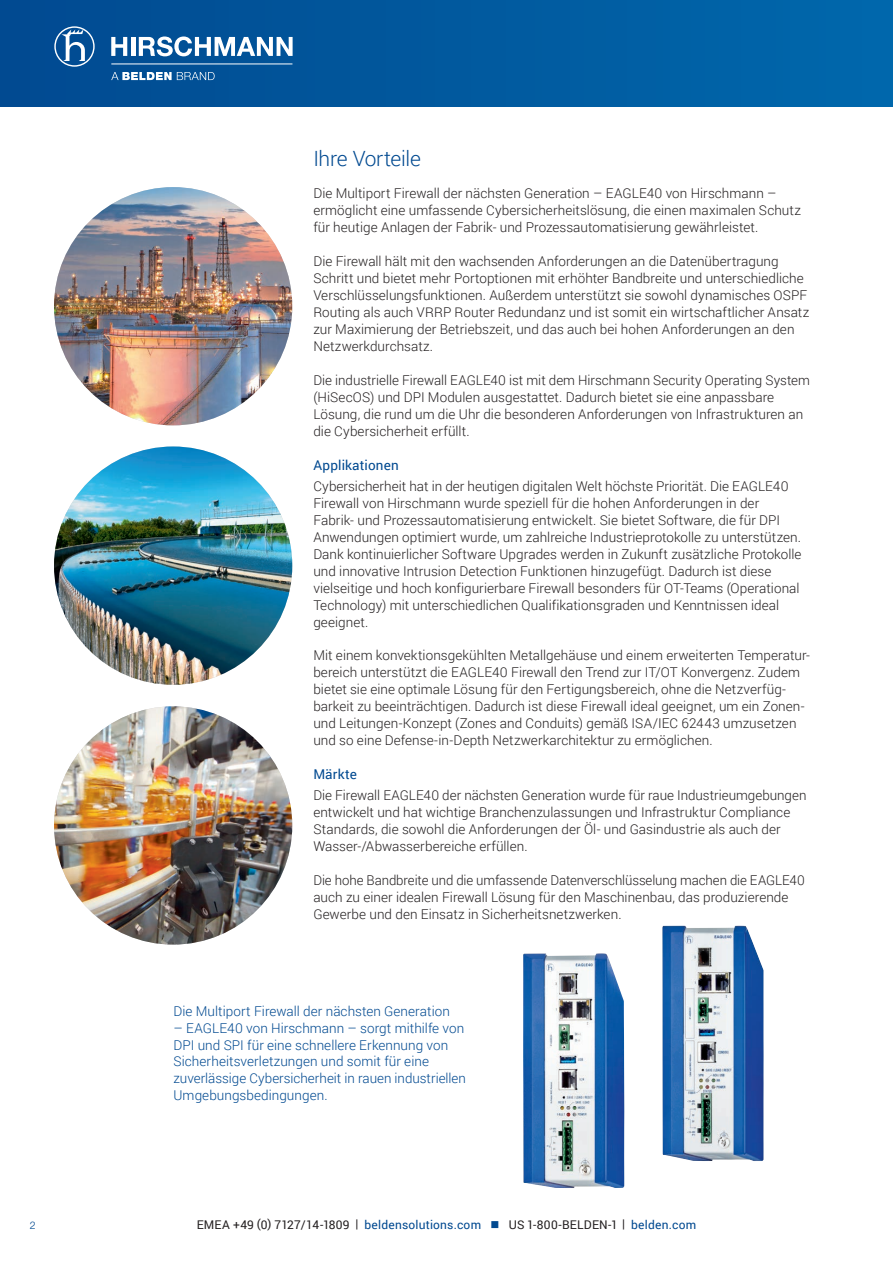
<style>
.page{position:relative;width:893px;height:1263px;background:#fff}
.page>*{position:absolute;margin:0;border:0;box-sizing:border-box;transform-origin:0 0}
.t1{font:300 21px "Roboto";letter-spacing:-.015em;color:#014990}
.t2{font:300 13.5px/17px "Roboto";letter-spacing:.005em;color:#231f20}
.t3{font:300 13.5px/17px "Roboto";letter-spacing:.005em;color:#014990}
.t4{font:13.5px "Roboto";letter-spacing:.015em;color:#014990}
.t5{font:12px "Roboto";letter-spacing:.02em;color:#231f20}
.t6{font:300 10.5px "Helvetica Neue";color:#014990}
.s1{color:#014990}
</style>
<div class="page">
<div style="left:0;top:0;width:893px;height:106px;background:linear-gradient(to right,#024a90,#0068ac)"></div>
<svg style="left:111px;top:72px;width:104px;height:8px"></svg>
<svg style="left:111px;top:37px;width:16px;height:19px"></svg>
<hr style="left:131px;top:37px;width:4px;height:19px;background:#fff">
<svg style="left:54px;top:26px;width:41px;height:41px;background:#4078ae"></svg>
<svg style="left:139px;top:36px;width:154px;height:20px"></svg>
<hr style="left:111px;top:64px;width:181px;height:1px;background:#fff">
<img style="left:54px;top:706px;width:238px;height:238px;border-radius:119px">
<img style="left:54px;top:187px;width:238px;height:238px;border-radius:119px">
<img style="left:54px;top:446px;width:238px;height:239px;border-radius:119px">
<img style="left:523px;top:953px;width:101px;height:235px">
<img style="left:662px;top:925px;width:102px;height:236px">
<p class="t6" style="left:30px;top:1219px;width:7px">2</p>
<h1 class="t1" style="left:313px;top:144px;width:109px">Ihre Vorteile</h1>
<p class="t2" style="left:313px;top:185px;width:489px">Die Multiport Firewall der nächsten Generation – EAGLE40 von Hirschmann – ermöglicht eine umfassende Cybersicherheitslösung, die einen maximalen Schutz für heutige Anlagen der Fabrik- und Prozessautomatisierung gewährleistet.</p>
<p class="t2" style="left:313px;top:252px;width:497px">Die Firewall hält mit den wachsenden Anforderungen an die Datenübertragung Schritt und bietet mehr Portoptionen mit erhöhter Bandbreite und unterschiedliche Verschlüsselungsfunktionen. Außerdem unterstützt sie sowohl dynamisches OSPF Routing als auch VRRP Router Redundanz und ist somit ein wirtschaftlicher Ansatz zur Maximierung der Betriebszeit, und das auch bei hohen Anforderungen an den Netzwerkdurchsatz.</p>
<p class="t2" style="left:313px;top:371px;width:498px">Die industrielle Firewall EAGLE40 ist mit dem Hirschmann Security Operating System (HiSecOS) und DPI Modulen ausgestattet. Dadurch bietet sie eine anpassbare Lösung, die rund um die Uhr die besonderen Anforderungen von Infrastrukturen an die Cybersicherheit erfüllt.</p>
<p class="t4" style="left:313px;top:455px;width:87px">Applikationen</p>
<p class="t2" style="left:313px;top:477px;width:490px">Cybersicherheit hat in der heutigen digitalen Welt höchste Priorität. Die EAGLE40<br>Firewall von Hirschmann wurde speziell für die hohen Anforderungen in der Fabrik- und Prozessautomatisierung entwickelt. Sie bietet Software, die für DPI Anwendungen optimiert wurde, um zahlreiche Industrieprotokolle zu unterstützen.<br>Dank kontinuierlicher Software Upgrades werden in Zukunft zusätzliche Protokolle und innovative Intrusion Detection Funktionen hinzugefügt. Dadurch ist diese vielseitige und hoch konfigurierbare Firewall besonders für OT-Teams (Operational Technology) mit unterschiedlichen Qualifikationsgraden und Kenntnissen ideal geeignet.</p>
<p class="t2" style="left:313px;top:647px;width:498px">Mit einem konvektionsgekühlten Metallgehäuse und einem erweiterten Temperatur&shy;bereich unterstützt die EAGLE40 Firewall den Trend zur IT/OT Konvergenz. Zudem bietet sie eine optimale Lösung für den Fertigungsbereich, ohne die Netzverfüg&shy;barkeit zu beeinträchtigen. Dadurch ist diese Firewall ideal geeignet, um ein Zonen&shy;und Leitungen-Konzept (Zones and Conduits) gemäß ISA/IEC 62443 umzusetzen und so eine Defense-in-Depth Netzwerkarchitektur zu ermöglichen.</p>
<p class="t4" style="left:313px;top:765px;width:45px">Märkte</p>
<p class="t2" style="left:313px;top:786px;width:495px">Die Firewall EAGLE40 der nächsten Generation wurde für raue Industrieumgebungen entwickelt und hat wichtige Branchenzulassungen und Infrastruktur Compliance Standards, die sowohl die Anforderungen der Öl- und Gasindustrie als auch der Wasser-/Abwasserbereiche erfüllen.</p>
<p class="t2" style="left:313px;top:871px;width:493px">Die hohe Bandbreite und die umfassende Datenverschlüsselung machen die EAGLE40 auch zu einer idealen Firewall Lösung für den Maschinenbau, das produzierende<br>Gewerbe und den Einsatz in Sicherheitsnetzwerken.</p>
<p class="t3" style="left:173px;top:1002px;width:278px">Die Multiport Firewall der nächsten Generation</p>
<p class="t3" style="left:173px;top:1019px;width:294px">– EAGLE40 von Hirschmann – sorgt mithilfe von DPI und SPI für eine schnellere Erkennung von Sicherheitsverletzungen und somit für eine zuverlässige Cybersicherheit in rauen industriellen Umgebungsbedingungen.</p>
<p class="t5" style="left:197px;top:1216px;width:501px">EMEA +49 (0) 7127/14-1809 | <span class="s1">beldensolutions.com</span> <span class="s1">■</span> US 1-800-BELDEN-1 | <span class="s1">belden.com</span></p>
</div>
